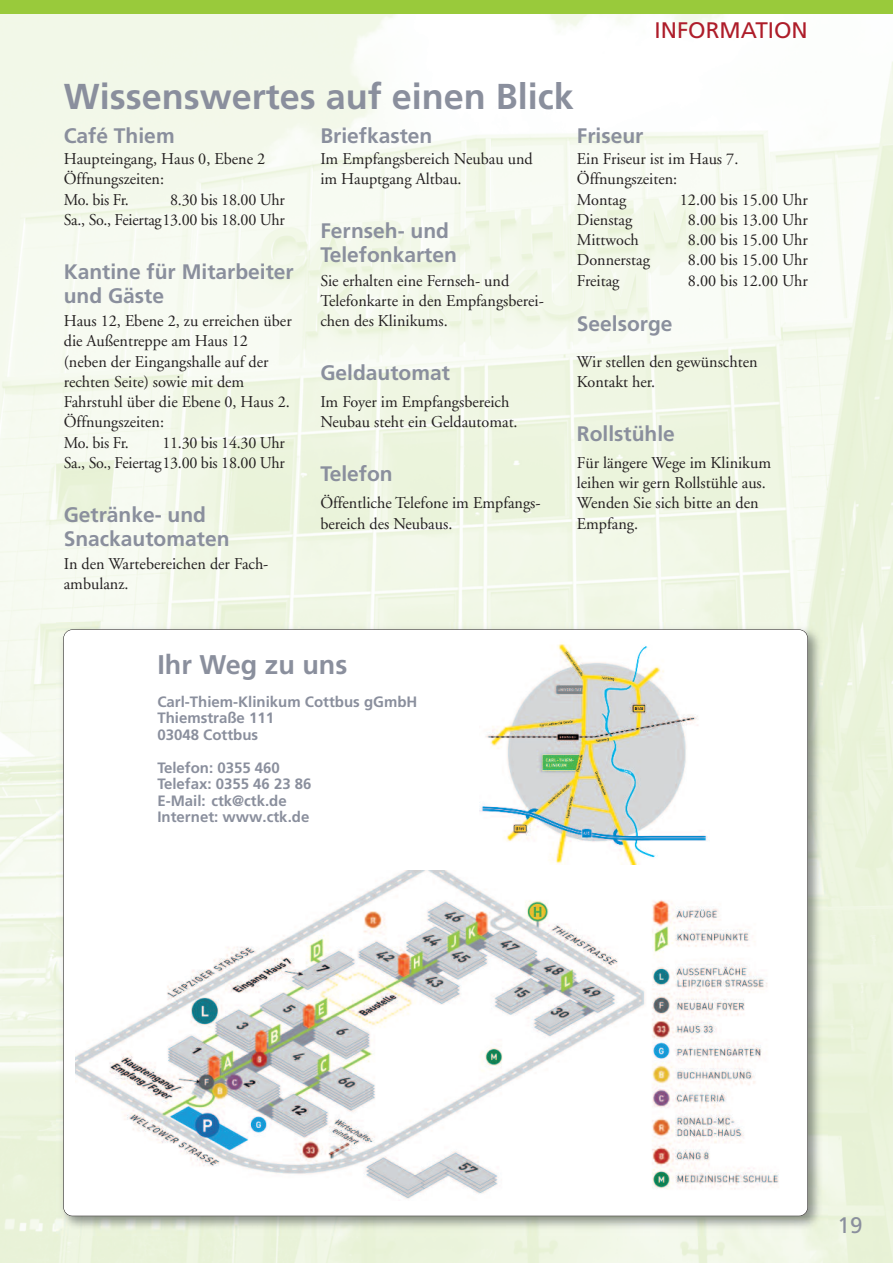
<style>
.page{position:relative;width:893px;height:1263px;background:#fff}
.page>*{position:absolute;margin:0;border:0;box-sizing:border-box;transform-origin:0 0}
.t1{font:700 36px "Frutiger LT Pro";color:#8a8f9d}
.t2{font:700 27px "Frutiger LT Pro";color:#8a8f9d}
.t3{font:22.5px "Frutiger LT Pro";color:#ae1d2a}
.t4{font:22.5px "Frutiger LT Pro";color:#8a8f9d}
.t5{font:700 21px/24px "Frutiger LT Pro";color:#8a8f9d}
.t6{font:16.5px/20.2px "Adobe Garamond";color:#231f20}
.t7{font:700 15px/16.5px "Frutiger LT Pro";color:#8a8f9d}
</style>
<div class="page">
<img style="left:0;top:14px;width:893px;height:1249px">
<img style="left:56px;top:622px;width:771px;height:614px">
<div style="left:64px;top:630px;width:744px;height:586px;background:#fff;border-radius:9px"></div>
<div style="left:0;top:0;width:893px;height:14px;background:#99ca3b"></div>
<img style="left:76px;top:871px;width:703px;height:328px">
<img style="left:479px;top:643px;width:228px;height:221px">
<h1 class="t1" style="left:64px;top:84px;width:512px">Wissenswertes auf einen Blick</h1>
<h3 class="t3" style="left:654px;top:22px;width:155px">INFORMATION</h3>
<p class="t5" style="left:64px;top:126px;width:112px">Café Thiem</p>
<p class="t6" style="left:64px;top:150px;width:203px">Haupteingang, Haus 0, Ebene 2<br>Öffnungszeiten:<br>Mo. bis Fr.</p>
<p class="t6" style="left:64px;top:191px;width:223px;text-align:right">8.30 bis 18.00 Uhr<br>Sa., So., Feiertag13.00 bis 18.00 Uhr</p>
<p class="t5" style="left:64px;top:261px;width:231px">Kantine für Mitarbeiter und Gäste</p>
<p class="t6" style="left:64px;top:312px;width:229px">Haus 12, Ebene 2, zu erreichen über die Außentreppe am Haus 12 (neben der Eingangshalle auf der rechten Seite) sowie mit dem<br>Fahrstuhl über die Ebene 0, Haus 2.<br>Öffnungszeiten:<br>Mo. bis Fr.</p>
<p class="t6" style="left:64px;top:434px;width:223px;text-align:right">11.30 bis 14.30 Uhr<br>Sa., So., Feiertag13.00 bis 18.00 Uhr</p>
<p class="t5" style="left:64px;top:504px;width:167px">Getränke- und<br>Snackautomaten</p>
<p class="t6" style="left:64px;top:555px;width:206px">In den Wartebereichen der Fach&shy;ambulanz.</p>
<p class="t5" style="left:320px;top:126px;width:114px">Briefkasten</p>
<p class="t6" style="left:320px;top:150px;width:214px">Im Empfangsbereich Neubau und im Hauptgang Altbau.</p>
<p class="t5" style="left:320px;top:221px;width:138px">Fernseh- und<br>Telefonkarten</p>
<p class="t6" style="left:320px;top:272px;width:225px">Sie erhalten eine Fernseh- und<br>Telefonkarte in den Empfangsberei&shy;chen des Klinikums.</p>
<p class="t5" style="left:320px;top:363px;width:131px">Geldautomat</p>
<p class="t6" style="left:320px;top:393px;width:199px">Im Foyer im Empfangsbereich<br>Neubau steht ein Geldautomat.</p>
<p class="t5" style="left:320px;top:464px;width:74px">Telefon</p>
<p class="t6" style="left:320px;top:494px;width:222px">Öffentliche Telefone im Empfangs&shy;bereich des Neubaus.</p>
<h2 class="t2" style="left:157px;top:655px;width:192px">Ihr Weg zu uns</h2>
<p class="t7" style="left:157px;top:695px;width:262px">Carl-Thiem-Klinikum Cottbus gGmbH<br>Thiemstraße 111<br>03048 Cottbus</p>
<p class="t7" style="left:157px;top:761px;width:156px">Telefon: 0355 460<br>Telefax: 0355 46 23 86<br>E-Mail: ctk@ctk.de<br>Internet: www.ctk.de</p>
<p class="t5" style="left:577px;top:126px;width:68px">Friseur</p>
<p class="t6" style="left:577px;top:150px;width:163px">Ein Friseur ist im Haus 7.<br>Öffnungszeiten:<br>Montag</p>
<p class="t6" style="left:680px;top:191px;width:130px">12.00 bis 15.00 Uhr</p>
<p class="t6" style="left:577px;top:211px;width:57px">Dienstag</p>
<p class="t6" style="left:688px;top:211px;width:122px">8.00 bis 13.00 Uhr</p>
<p class="t6" style="left:577px;top:231px;width:63px">Mittwoch</p>
<p class="t6" style="left:688px;top:231px;width:122px">8.00 bis 15.00 Uhr</p>
<p class="t6" style="left:577px;top:251px;width:74px">Donnerstag</p>
<p class="t6" style="left:688px;top:251px;width:122px">8.00 bis 15.00 Uhr</p>
<p class="t6" style="left:577px;top:272px;width:44px">Freitag</p>
<p class="t6" style="left:688px;top:272px;width:122px">8.00 bis 12.00 Uhr</p>
<p class="t5" style="left:577px;top:314px;width:97px">Seelsorge</p>
<p class="t6" style="left:577px;top:353px;width:182px">Wir stellen den gewünschten<br>Kontakt her.</p>
<p class="t5" style="left:577px;top:423px;width:100px">Rollstühle</p>
<p class="t6" style="left:577px;top:454px;width:196px">Für längere Wege im Klinikum leihen wir gern Rollstühle aus.<br>Wenden Sie sich bitte an den<br>Empfang.</p>
<h3 class="t4" style="left:838px;top:1217px;width:27px">19</h3>
</div>
